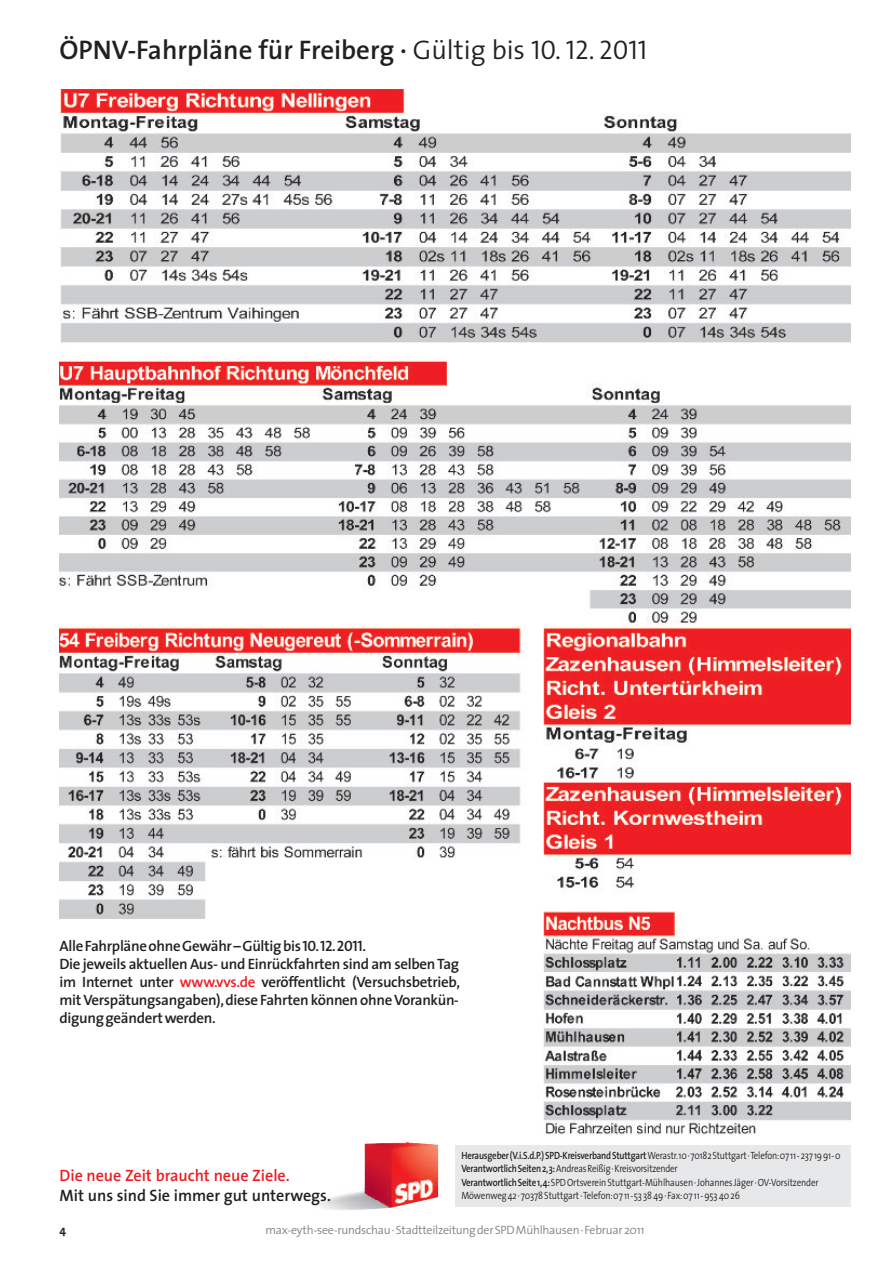
<style>
.page{position:relative;width:893px;height:1263px;background:#fff}
.page>*{position:absolute;margin:0;border:0;box-sizing:border-box;transform-origin:0 0}
.t1{font:600 27px "The Sans";color:#231f20}
.t2{font:600 16.5px "The Sans";color:#231f20}
.t3{font:600 16.5px "The Sans";color:#ee1d23}
.t4{font:600 15px/18px "The Sans";letter-spacing:-.02em;color:#231f20}
.t5{font:300 12px "The Sans";letter-spacing:-.02em;color:#808285}
.t6{font:700 12px "The Sans";color:#231f20}
.t7{font:300 10.5px/13.5px "The Sans";letter-spacing:-.01em;color:#231f20;scale:.85 1}
.s1{font-weight:300}
.s2{font-family:"The Sans Semi Light Caps";font-weight:400}
.s3{font-family:"The Sans Semi Bold Caps";font-weight:400}
.s4{color:#ee1d23}
.s5{font-weight:600}
</style>
<div class="page">
<img style="left:60px;top:89px;width:790px;height:1046px">
<div style="left:455px;top:1145px;width:395px;height:61px;background:#e7e8e9"></div>
<img style="left:316px;top:1142px;width:122px;height:68px">
<h1 class="t1" style="left:60px;top:40px;width:589px">ÖPNV-Fahrpläne für Freiberg · <span class="s1">Gültig bis</span> <span class="s2">10. 12. 2011</span></h1>
<p class="t4" style="left:60px;top:938px;width:402px">AlleFahrpläneohneGewähr–Gültigbis<span class="s3">10.12.2011.<br></span>Die jeweils aktuellen Aus- und Einrückfahrten sind am selbenTag im Internet unter <span class="s4">www.vvs.de</span> veröffentlicht (Versuchsbetrieb, mitVerspätungsangaben),diese Fahrten können ohneVorankün&shy;digunggeändertwerden.</p>
<h2 class="t3" style="left:60px;top:1169px;width:232px">Die neue Zeit braucht neue Ziele.</h2>
<h2 class="t2" style="left:60px;top:1189px;width:273px">Mit uns sind Sie immer gut unterwegs.</h2>
<p class="t7" style="left:461px;top:1150px;width:448px"><span class="s5">Herausgeber(V.i.S.d.P.)SPD-KreisverbandStuttgart</span>Werastr.10·70182Stuttgart·Telefon:07 11-237 19 91-0<br><span class="s5">VerantwortlichSeiten2,3:</span>AndreasReißig·Kreisvorsitzender <span class="s5">VerantwortlichSeite1,4:</span>SPDOrtsvereinStuttgart-Mühlhausen·Johannes Jäger·OV-Vorsitzender Möwenweg42· 70378Stuttgart·Telefon:0711-53 38 49· Fax:0711-953 4026</p>
<p class="t6" style="left:60px;top:1226px;width:8px">4</p>
<p class="t5" style="left:265px;top:1226px;width:381px">max-eyth-see-rundschau·StadtteilzeitungderSPDMühlhausen·Februar2011</p>
</div>
